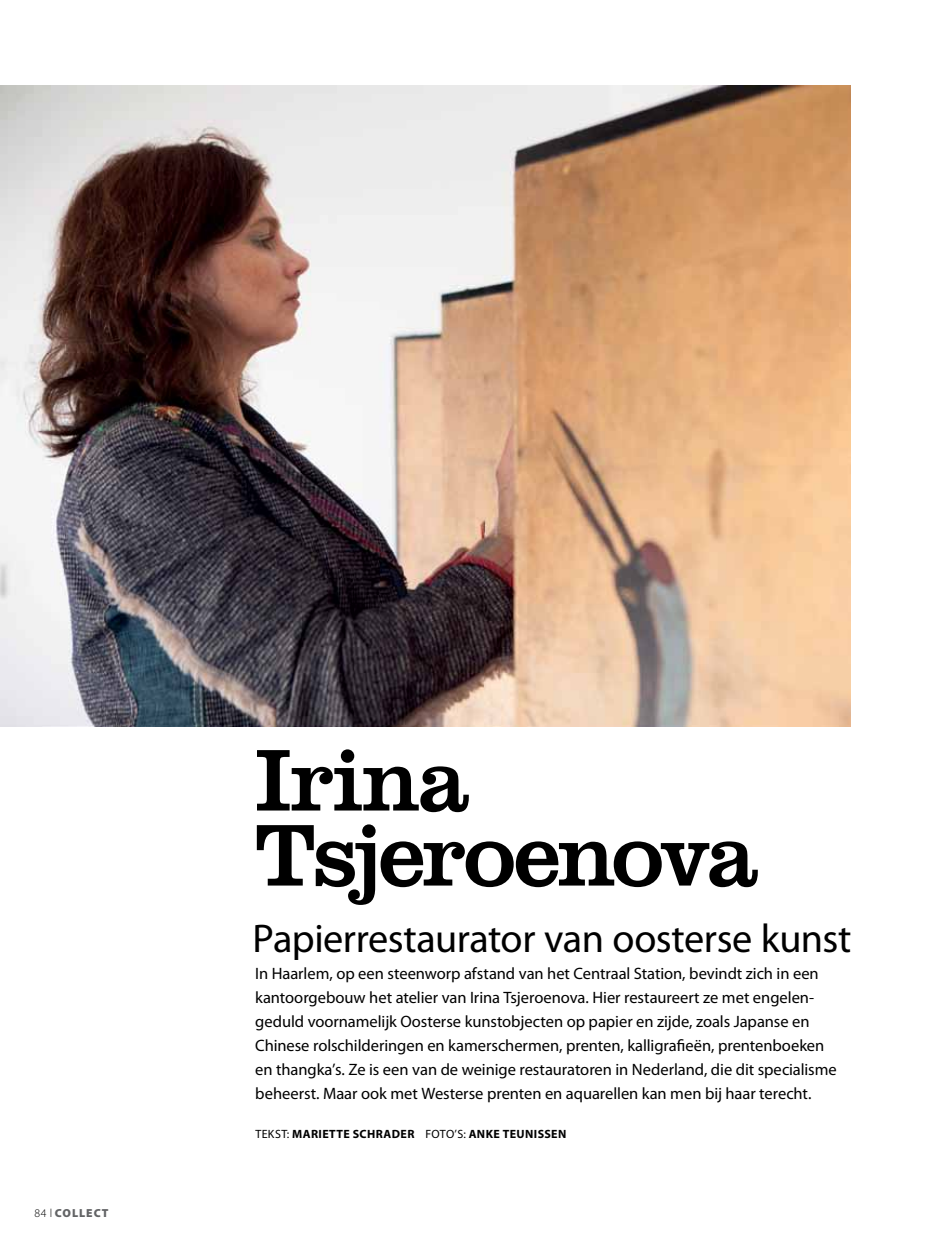
<style>
.page{position:relative;width:936px;height:1251px;background:#fff}
.page>*{position:absolute;margin:0;border:0;box-sizing:border-box;transform-origin:0 0}
.t1{font:90px/75px "Clarendon BT";letter-spacing:-.035em;color:#000}
.t2{font:40.2px "Myriad Pro";letter-spacing:-.01em;color:#000}
.t3{font:16.5px/24px "Myriad Pro";letter-spacing:-.005em;color:#000}
.t4{font:700 12px "Myriad Pro";letter-spacing:.035em;color:#000}
.t5{font:900 11.7px "Myriad Pro";letter-spacing:.08em;color:#636466}
.s1{font-weight:300;color:#000}
.s2{font-weight:400}
</style>
<div class="page">
<img style="left:0;top:85px;width:850px;height:641px">
<p class="t5" style="left:34px;top:1205px;width:75px"><span class="s1">84 l</span> COLLECT</p>
<h1 class="t1" style="left:255px;top:740px;width:505px">Irina<br>Tsjeroenova</h1>
<h2 class="t2" style="left:252px;top:916px;width:600px">Papierrestaurator van oosterse kunst</h2>
<p class="t3" style="left:255px;top:961px;width:583px">In Haarlem, op een steenworp afstand van het Centraal Station, bevindt zich in een kantoorgebouw het atelier van Irina Tsjeroenova. Hier restaureert ze met engelen&shy;geduld voornamelijk Oosterse kunstobjecten op papier en zijde, zoals Japanse en Chinese rolschilderingen en kamerschermen, prenten, kalligrafieën, prentenboeken en thangka’s. Ze is een van de weinige restauratoren in Nederland, die dit specialisme beheerst. Maar ook met Westerse prenten en aquarellen kan men bij haar terecht.</p>
<p class="t4" style="left:255px;top:1127px;width:185px"><span class="s2">tekst:</span> MARIETTE SCHRADER <span class="s2">Foto</span></p>
<p class="t4" style="left:454px;top:1127px;width:113px"><span class="s2">’s:</span> ANKE TEUNISSEN</p>
</div>
